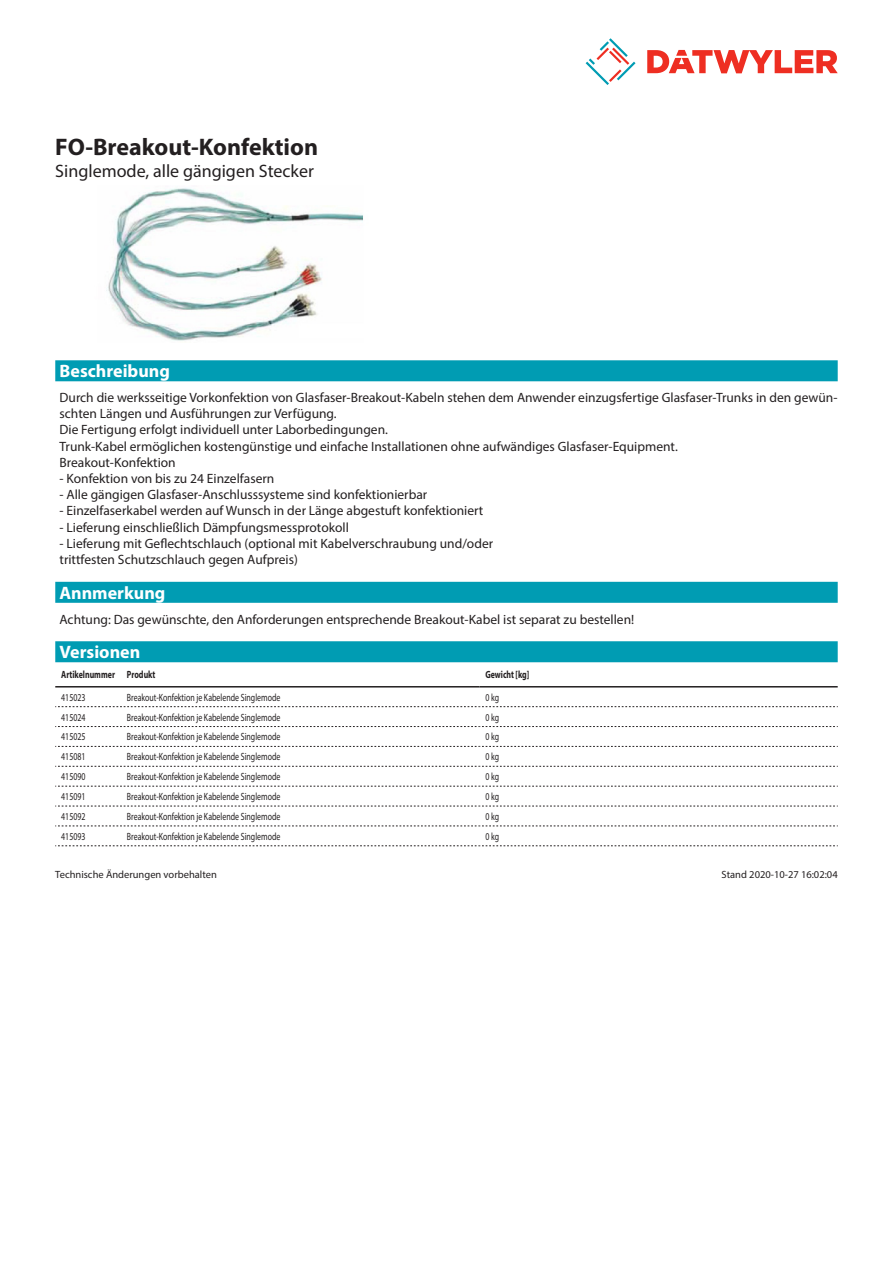
<style>
.page{position:relative;width:893px;height:1263px;background:#fff}
.page>*{position:absolute;margin:0;border:0;box-sizing:border-box;transform-origin:0 0}
.Product_Head{font:700 24px "Myriad Pro";color:#231f20}
.Standard_Head_Proper{font:700 18px "Myriad Pro";color:#fff}
.SubHead{font:18px "Myriad Pro";color:#231f20}
.Standard_text{font:13.5px/16.2px "Myriad Pro";color:#231f20}
.myriadlight{font:10.5px "Myriad Pro";color:#231f20;scale:.75 1}
.Footnote{font:10.5px "Myriad Pro";color:#231f20}
.myriadbold{font:700 10.5px "Myriad Pro";color:#231f20;scale:.75 1}
</style>
<div class="page">
<svg style="left:586px;top:38px;width:49px;height:47px"></svg>
<svg style="left:647px;top:50px;width:191px;height:23px"></svg>
<div style="left:55px;top:582px;width:783px;height:21px;background:#009cb3"></div>
<img style="left:106px;top:188px;width:257px;height:153px">
<div style="left:55px;top:641px;width:783px;height:21px;background:#009cb3"></div>
<hr style="left:55px;top:686px;width:66px;height:1px;background:#231f20">
<hr style="left:121px;top:686px;width:358px;height:1px;background:#231f20">
<hr style="left:479px;top:686px;width:359px;height:1px;background:#231f20">
<svg style="left:55px;top:706px;width:783px;height:1px"></svg>
<svg style="left:55px;top:726px;width:783px;height:1px"></svg>
<svg style="left:55px;top:746px;width:783px;height:1px"></svg>
<svg style="left:55px;top:766px;width:783px;height:1px"></svg>
<svg style="left:55px;top:786px;width:783px;height:1px"></svg>
<svg style="left:55px;top:806px;width:783px;height:1px"></svg>
<svg style="left:55px;top:826px;width:783px;height:1px"></svg>
<svg style="left:55px;top:845px;width:783px;height:1px"></svg>
<div style="left:55px;top:360px;width:783px;height:21px;background:#009cb3"></div>
<p class="Product_Head" style="left:55px;top:131px;width:264px">FO-Breakout-Konfektion</p>
<p class="SubHead" style="left:55px;top:160px;width:260px">Singlemode, alle gängigen Stecker</p>
<p class="Standard_Head_Proper" style="left:60px;top:359px;width:112px">Beschreibung</p>
<p class="Standard_text" style="left:60px;top:389px;width:779px">Durch die werksseitige Vorkonfektion von Glasfaser-Breakout-Kabeln stehen dem Anwender einzugsfertige Glasfaser-Trunks in den gewün&shy;schten Längen und Ausführungen zur Verfügung.<br>Die Fertigung erfolgt individuell unter Laborbedingungen.<br>Trunk-Kabel ermöglichen kostengünstige und einfache Installationen ohne aufwändiges Glasfaser-Equipment.<br>Breakout-Konfektion</p>
<p class="Standard_text" style="left:60px;top:470px;width:216px">- Konfektion von bis zu 24 Einzelfasern</p>
<p class="Standard_text" style="left:60px;top:486px;width:369px">- Alle gängigen Glasfaser-Anschlusssysteme sind konfektionierbar</p>
<p class="Standard_text" style="left:60px;top:503px;width:425px">- Einzelfaserkabel werden auf Wunsch in der Länge abgestuft konfektioniert</p>
<p class="Standard_text" style="left:60px;top:519px;width:291px">- Lieferung einschließlich Dämpfungsmessprotokoll</p>
<p class="Standard_text" style="left:60px;top:535px;width:435px">- Lieferung mit Geflechtschlauch (optional mit Kabelverschraubung und/oder trittfesten Schutzschlauch gegen Aufpreis)</p>
<p class="Standard_Head_Proper" style="left:60px;top:581px;width:107px">Annmerkung</p>
<p class="Standard_text" style="left:60px;top:611px;width:576px">Achtung: Das gewünschte, den Anforderungen entsprechende Breakout-Kabel ist separat zu bestellen!</p>
<p class="Standard_Head_Proper" style="left:60px;top:640px;width:82px">Versionen</p>
<p class="myriadbold" style="left:61px;top:668px;width:73px">Artikelnummer</p>
<p class="myriadbold" style="left:127px;top:668px;width:39px">Produkt</p>
<p class="myriadbold" style="left:485px;top:668px;width:60px">Gewicht [kg]</p>
<p class="myriadlight" style="left:61px;top:691px;width:34px">415023</p>
<p class="myriadlight" style="left:127px;top:691px;width:206px">Breakout-Konfektion je Kabelende Singlemode</p>
<p class="myriadlight" style="left:485px;top:691px;width:20px">0 kg</p>
<p class="myriadlight" style="left:61px;top:710px;width:34px">415024</p>
<p class="myriadlight" style="left:127px;top:710px;width:206px">Breakout-Konfektion je Kabelende Singlemode</p>
<p class="myriadlight" style="left:485px;top:710px;width:20px">0 kg</p>
<p class="myriadlight" style="left:61px;top:730px;width:34px">415025</p>
<p class="myriadlight" style="left:127px;top:730px;width:206px">Breakout-Konfektion je Kabelende Singlemode</p>
<p class="myriadlight" style="left:485px;top:730px;width:20px">0 kg</p>
<p class="myriadlight" style="left:61px;top:750px;width:34px">415081</p>
<p class="myriadlight" style="left:127px;top:750px;width:206px">Breakout-Konfektion je Kabelende Singlemode</p>
<p class="myriadlight" style="left:485px;top:750px;width:20px">0 kg</p>
<p class="myriadlight" style="left:61px;top:770px;width:34px">415090</p>
<p class="myriadlight" style="left:127px;top:770px;width:206px">Breakout-Konfektion je Kabelende Singlemode</p>
<p class="myriadlight" style="left:485px;top:770px;width:20px">0 kg</p>
<p class="myriadlight" style="left:61px;top:790px;width:34px">415091</p>
<p class="myriadlight" style="left:127px;top:790px;width:206px">Breakout-Konfektion je Kabelende Singlemode</p>
<p class="myriadlight" style="left:485px;top:790px;width:20px">0 kg</p>
<p class="myriadlight" style="left:61px;top:810px;width:34px">415092</p>
<p class="myriadlight" style="left:127px;top:810px;width:206px">Breakout-Konfektion je Kabelende Singlemode</p>
<p class="myriadlight" style="left:485px;top:810px;width:20px">0 kg</p>
<p class="myriadlight" style="left:61px;top:830px;width:34px">415093</p>
<p class="myriadlight" style="left:127px;top:830px;width:206px">Breakout-Konfektion je Kabelende Singlemode</p>
<p class="myriadlight" style="left:485px;top:830px;width:20px">0 kg</p>
<p class="Footnote" style="left:55px;top:867px;width:163px">Technische Änderungen vorbehalten</p>
<p class="Footnote" style="left:722px;top:867px;width:118px">Stand 2020-10-27 16:02:04</p>
</div>
